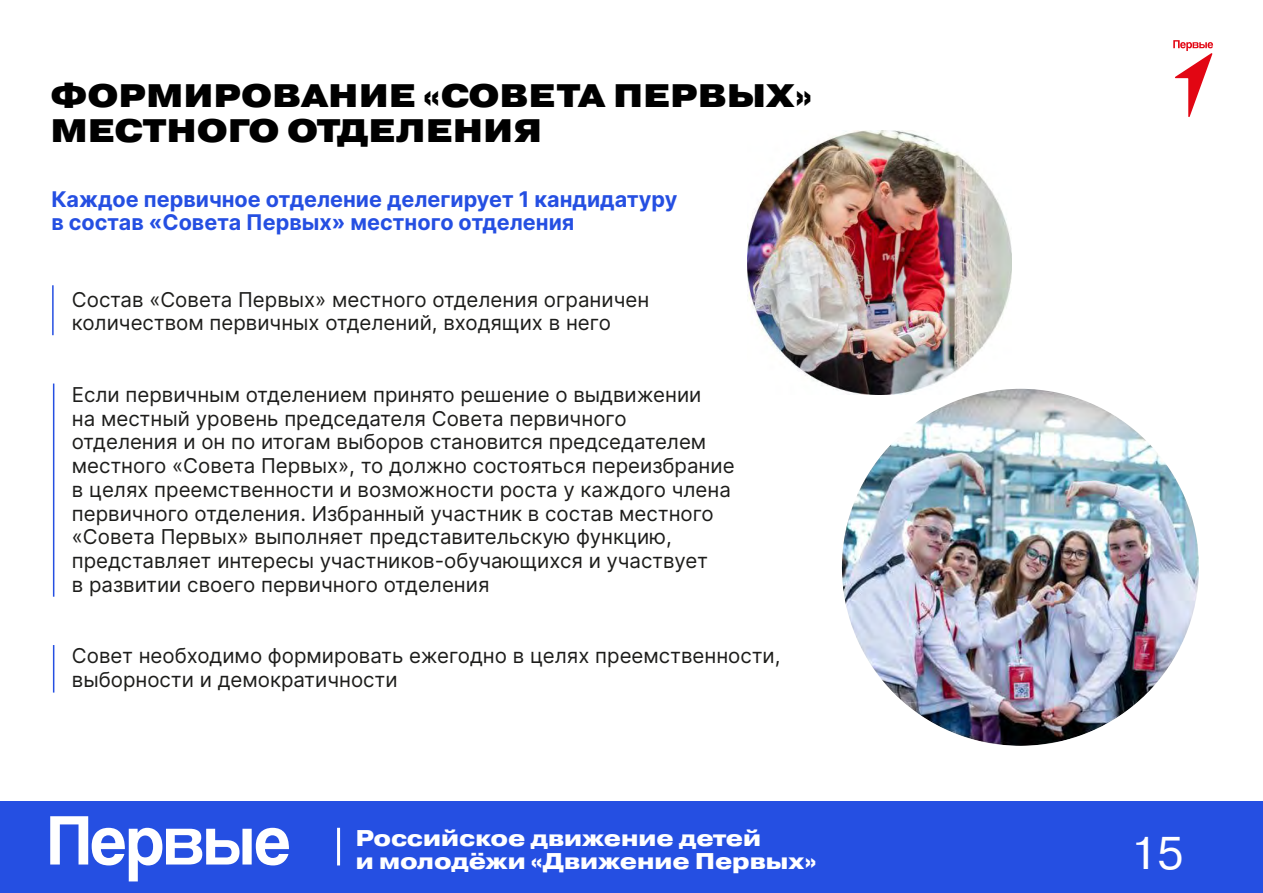
<style>
.page{position:relative;width:1263px;height:893px;background:#fff}
.page>*{position:absolute;margin:0;border:0;box-sizing:border-box;transform-origin:0 0}
.t1{font:45.9px "Pragmatica";color:#fff}
.t2{font:900 32.55px/35.1px "Pragmatica Extended";color:#000}
.t3{font:800 22.8px/22.8px "Pragmatica Extended";color:#fff}
.t4{font:700 21.6px/23.5px "Inter";color:#254fe2}
.t5{font:20.55px/23.9px "Inter";color:#1d1d1b}
</style>
<div class="page">
<svg style="left:1173px;top:40px;width:40px;height:77px"></svg>
<div style="left:0;top:801px;width:1263px;height:92px;background:#254fe2"></div>
<svg style="left:50px;top:816px;width:239px;height:65px"></svg>
<hr style="left:337px;top:828px;width:3px;height:37px;background:#fff">
<hr style="left:52px;top:285px;width:2px;height:50px;background:#254fe2">
<hr style="left:53px;top:645px;width:1px;height:48px;background:#254fe2">
<hr style="left:53px;top:384px;width:1px;height:213px;background:#254fe2">
<img style="left:747px;top:131px;width:264px;height:264px">
<img style="left:842px;top:389px;width:357px;height:357px;border-radius:178px">
<h2 class="t2" style="left:51px;top:78px;width:763px">ФОРМИРОВАНИЕ «СОВЕТА ПЕРВЫХ»<br>МЕСТНОГО ОТДЕЛЕНИЯ</h2>
<p class="t4" style="left:51px;top:187px;width:627px">Каждое первичное отделение делегирует 1 кандидатуру в состав «Совета Первых» местного отделения</p>
<p class="t5" style="left:72px;top:287px;width:579px">Состав «Совета Первых» местного отделения ограничен количеством первичных отделений, входящих в него</p>
<p class="t5" style="left:72px;top:382px;width:664px">Если первичным отделением принято решение о выдвижении<br>на местный уровень председателя Совета первичного отделения и он по итогам выборов становится председателем местного «Совета Первых», то должно состояться переизбрание в целях преемственности и возможности роста у каждого члена первичного отделения. Избранный участник в состав местного «Совета Первых» выполняет представительскую функцию, представляет интересы участников-обучающихся и участвует<br>в развитии своего первичного отделения</p>
<p class="t5" style="left:72px;top:643px;width:710px">Совет необходимо формировать ежегодно в целях преемственности, выборности и демократичности</p>
<p class="t3" style="left:356px;top:827px;width:462px">Российское движение детей<br>и молодёжи «Движение Первых»</p>
<h1 class="t1" style="left:1130px;top:825px;width:55px">15</h1>
</div>
